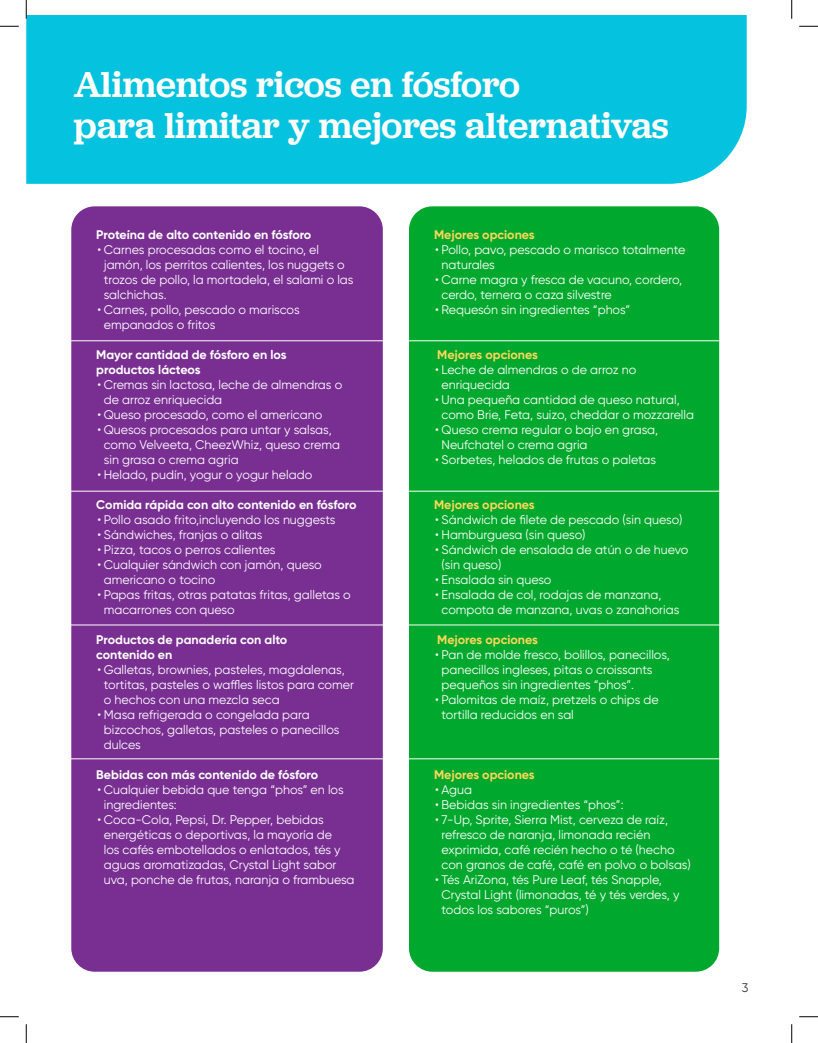
<style>
.page{position:relative;width:818px;height:1043px;background:#fff}
.page>*{position:absolute;margin:0;border:0;box-sizing:border-box;transform-origin:0 0}
._30_33_headline_-_me{font:500 37.5px "Jubilat";color:#fff}
.t1{font:12.5px/15px "Gilroy";color:#fff}
._10_12_lead-in_-_reg{font:700 12.5px/15px "Gilroy";color:#fff}
._10_12_lead-in_-_reg-2{font:700 12.5px "Gilroy";color:#fdd757}
.t2{font:12.5px "Gilroy";color:#333}
</style>
<div class="page">
<div style="left:26px;top:15px;width:720px;height:169px;background:#05c3de"></div>
<div style="left:71px;top:206px;width:312px;height:765px;background:#792e92;border-radius:23px"></div>
<div style="left:409px;top:206px;width:310px;height:765px;background:#00a82d;border-radius:23px"></div>
<hr style="left:55px;top:340px;width:675px;height:1px;background:#fff">
<hr style="left:55px;top:491px;width:675px;height:1px;background:#fff">
<hr style="left:55px;top:624px;width:675px;height:1px;background:#fff">
<hr style="left:55px;top:758px;width:675px;height:1px;background:#fff">
<svg style="left:0;top:25px;width:19px;height:2px"></svg>
<svg style="left:799px;top:25px;width:19px;height:2px"></svg>
<svg style="left:0;top:1016px;width:19px;height:1px"></svg>
<svg style="left:799px;top:1016px;width:19px;height:1px"></svg>
<svg style="left:25px;top:0;width:2px;height:19px"></svg>
<svg style="left:25px;top:1024px;width:2px;height:18px"></svg>
<svg style="left:791px;top:0;width:1px;height:19px"></svg>
<svg style="left:791px;top:1024px;width:1px;height:18px"></svg>
<p class="_30_33_headline_-_me" style="left:74px;top:60px;width:447px">Alimentos ricos en fósforo</p>
<p class="_30_33_headline_-_me" style="left:74px;top:101px;width:596px">para limitar y mejores alternativas</p>
<p class="_10_12_lead-in_-_reg" style="left:96px;top:227px;width:216px">Proteína de alto contenido en fósforo</p>
<p class="t1" style="left:104px;top:242px;width:251px;text-indent:-6px">• Carnes procesadas como el tocino, el jamón, los perritos calientes, los nuggets o trozos de pollo, la mortadela, el salami o las salchichas.</p>
<p class="t1" style="left:104px;top:302px;width:197px;text-indent:-6px">• Carnes, pollo, pescado o mariscos empanados o fritos</p>
<p class="_10_12_lead-in_-_reg" style="left:96px;top:347px;width:192px">Mayor cantidad de fósforo en los productos lácteos</p>
<p class="t1" style="left:104px;top:377px;width:240px;text-indent:-6px">• Cremas sin lactosa, leche de almendras o de arroz enriquecida</p>
<p class="t1" style="left:98px;top:407px;width:226px">• Queso procesado, como el americano</p>
<p class="t1" style="left:104px;top:422px;width:238px;text-indent:-6px">• Quesos procesados para untar y salsas, como Velveeta, CheezWhiz, queso crema sin grasa o crema agria</p>
<p class="t1" style="left:98px;top:467px;width:216px">• Helado, pudín, yogur o yogur helado</p>
<p class="_10_12_lead-in_-_reg" style="left:96px;top:497px;width:261px">Comida rápida con alto contenido en fósforo</p>
<p class="t1" style="left:98px;top:512px;width:239px">• Pollo asado frito,incluyendo los nuggests</p>
<p class="t1" style="left:98px;top:527px;width:166px">• Sándwiches, franjas o alitas</p>
<p class="t1" style="left:98px;top:542px;width:179px">• Pizza, tacos o perros calientes</p>
<p class="t1" style="left:104px;top:557px;width:219px;text-indent:-6px">• Cualquier sándwich con jamón, queso americano o tocino</p>
<p class="t1" style="left:104px;top:587px;width:248px;text-indent:-6px">• Papas fritas, otras patatas fritas, galletas o macarrones con queso</p>
<p class="_10_12_lead-in_-_reg" style="left:96px;top:632px;width:192px">Productos de panadería con alto contenido en</p>
<p class="t1" style="left:104px;top:662px;width:252px;text-indent:-6px">• Galletas, brownies, pasteles, magdalenas, tortitas, pasteles o waffles listos para comer o hechos con una mezcla seca</p>
<p class="t1" style="left:104px;top:707px;width:237px;text-indent:-6px">• Masa refrigerada o congelada para bizcochos, galletas, pasteles o panecillos dulces</p>
<p class="_10_12_lead-in_-_reg" style="left:96px;top:767px;width:223px">Bebidas con más contenido de fósforo</p>
<p class="t1" style="left:104px;top:782px;width:241px;text-indent:-6px">• Cualquier bebida que tenga “phos” en los ingredientes:</p>
<p class="t1" style="left:104px;top:812px;width:252px;text-indent:-6px">• Coca-Cola, Pepsi, Dr. Pepper, bebidas energéticas o deportivas, la mayoría de<br>los cafés embotellados o enlatados, tés y aguas aromatizadas, Crystal Light sabor uva, ponche de frutas, naranja o frambuesa</p>
<p class="_10_12_lead-in_-_reg-2" style="left:434px;top:227px;width:102px">Mejores opciones</p>
<p class="t1" style="left:441px;top:242px;width:245px;text-indent:-6px">• Pollo, pavo, pescado o marisco totalmente naturales</p>
<p class="t1" style="left:441px;top:272px;width:242px;text-indent:-6px">• Carne magra y fresca de vacuno, cordero, cerdo, ternera o caza silvestre</p>
<p class="t1" style="left:435px;top:302px;width:196px">• Requesón sin ingredientes “phos”</p>
<p class="_10_12_lead-in_-_reg-2" style="left:437px;top:347px;width:102px">Mejores opciones</p>
<p class="t1" style="left:441px;top:362px;width:196px;text-indent:-6px">• Leche de almendras o de arroz no enriquecida</p>
<p class="t1" style="left:441px;top:392px;width:254px;text-indent:-6px">• Una pequeña cantidad de queso natural, como Brie, Feta, suizo, cheddar o mozzarella</p>
<p class="t1" style="left:441px;top:422px;width:218px;text-indent:-6px">• Queso crema regular o bajo en grasa,<br>Neufchatel o crema agria</p>
<p class="t1" style="left:435px;top:452px;width:222px">• Sorbetes, helados de frutas o paletas</p>
<p class="_10_12_lead-in_-_reg-2" style="left:434px;top:497px;width:102px">Mejores opciones</p>
<p class="t1" style="left:435px;top:512px;width:249px">• Sándwich de filete de pescado (sin queso)</p>
<p class="t1" style="left:435px;top:527px;width:152px">• Hamburguesa (sin queso)</p>
<p class="t1" style="left:441px;top:542px;width:248px;text-indent:-6px">• Sándwich de ensalada de atún o de huevo (sin queso)</p>
<p class="t1" style="left:435px;top:572px;width:118px">• Ensalada sin queso</p>
<p class="t1" style="left:441px;top:587px;width:239px;text-indent:-6px">• Ensalada de col, rodajas de manzana, compota de manzana, uvas o zanahorias</p>
<p class="_10_12_lead-in_-_reg-2" style="left:437px;top:632px;width:102px">Mejores opciones</p>
<p class="t1" style="left:441px;top:647px;width:230px;text-indent:-6px">• Pan de molde fresco, bolillos, panecillos, panecillos ingleses, pitas o croissants pequeños sin ingredientes “phos”.</p>
<p class="t1" style="left:441px;top:692px;width:219px;text-indent:-6px">• Palomitas de maíz, pretzels o chips de tortilla reducidos en sal</p>
<p class="_10_12_lead-in_-_reg-2" style="left:434px;top:767px;width:102px">Mejores opciones</p>
<p class="t1" style="left:435px;top:782px;width:38px">• Agua</p>
<p class="t1" style="left:435px;top:797px;width:190px">• Bebidas sin ingredientes “phos”:</p>
<p class="t1" style="left:441px;top:812px;width:251px;text-indent:-6px">• 7-Up, Sprite, Sierra Mist, cerveza de raíz, refresco de naranja, limonada recién exprimida, café recién hecho o té (hecho con granos de café, café en polvo o bolsas)</p>
<p class="t1" style="left:441px;top:872px;width:239px;text-indent:-6px">• Tés AriZona, tés Pure Leaf, tés Snapple,<br>Crystal Light (limonadas, té y tés verdes, y todos los sabores “puros”)</p>
<p class="t2" style="left:741px;top:979px;width:8px">3</p>
</div>
